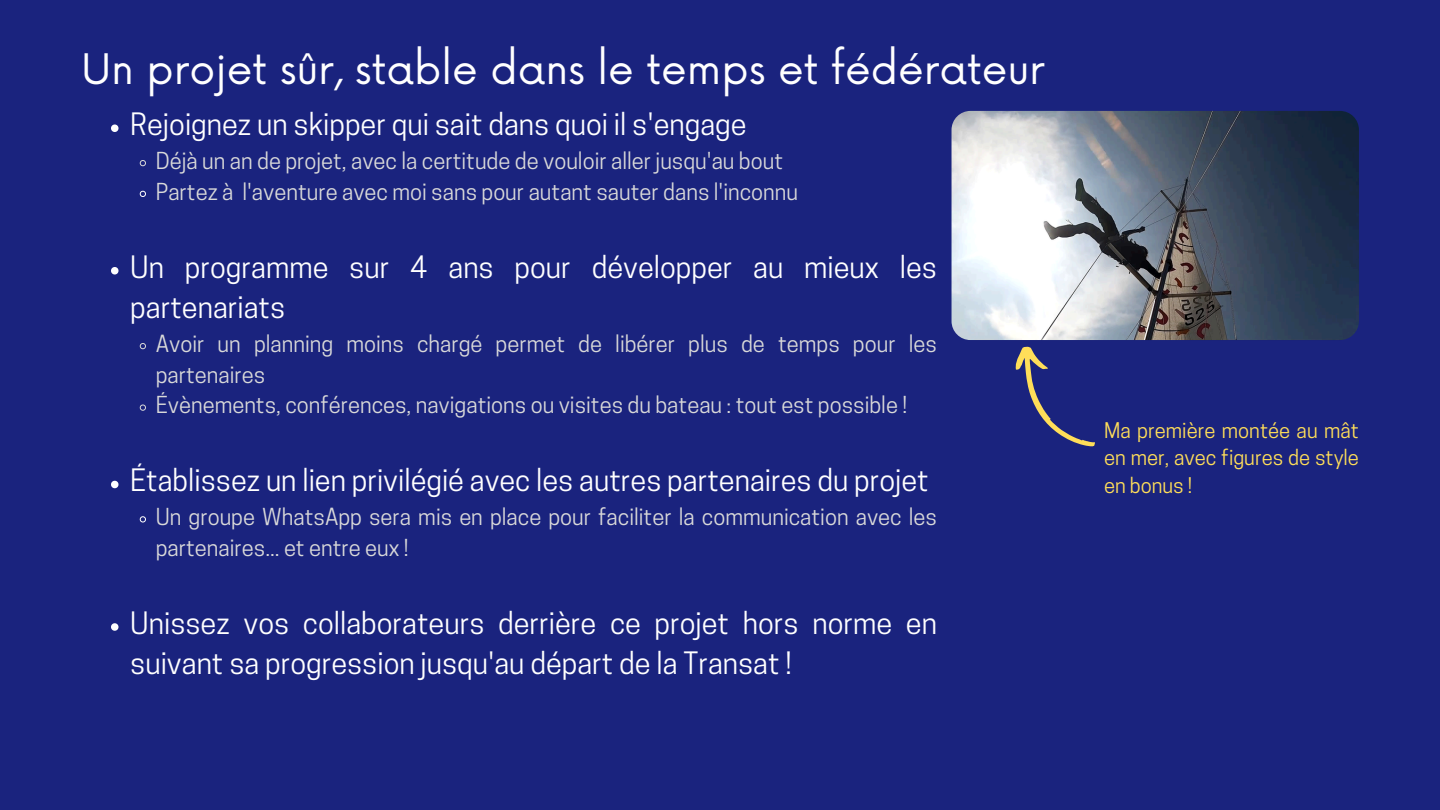
<style>
.page{position:relative;width:1440px;height:810px;background:#1a237e}
.page>*{position:absolute;margin:0;border:0;box-sizing:border-box;transform-origin:0 0}
.t1{font:41px "Now";color:#fff}
.t2{font:29px/40.5px "Cooper Hewitt";color:#fff}
.t3{font:22px/30.8px "Cooper Hewitt";color:#d9d9d9}
.t4{font:20.3px/27.8px "Cooper Hewitt";color:#ffde59;text-align:justify}
</style>
<div class="page">
<svg style="left:111px;top:125px;width:7px;height:7px"></svg>
<svg style="left:139px;top:160px;width:7px;height:7px"></svg>
<svg style="left:139px;top:190px;width:7px;height:7px"></svg>
<svg style="left:111px;top:267px;width:7px;height:8px"></svg>
<svg style="left:139px;top:343px;width:7px;height:7px"></svg>
<svg style="left:139px;top:404px;width:7px;height:7px"></svg>
<svg style="left:111px;top:481px;width:7px;height:7px"></svg>
<svg style="left:139px;top:516px;width:7px;height:7px"></svg>
<svg style="left:111px;top:623px;width:7px;height:8px"></svg>
<img style="left:952px;top:111px;width:407px;height:229px;border-radius:19px">
<svg style="left:1015px;top:346px;width:80px;height:101px"></svg>
<p class="t1" style="left:81px;top:46px;width:965px">Un projet sûr, stable dans le temps et fédérateur</p>
<h1 class="t2" style="left:130px;top:108px;width:618px">Rejoignez un skipper qui sait dans quoi il s'engage</h1>
<p class="t3" style="left:156px;top:148px;width:629px">Déjà un an de projet, avec la certitude de vouloir aller jusqu'au bout</p>
<p class="t3" style="left:156px;top:179px;width:644px">Partez à l'aventure avec moi sans pour autant sauter dans l'inconnu</p>
<p class="t2" style="left:130px;top:250px;width:808px">Un programme sur 4 ans pour développer au mieux les partenariats</p>
<p class="t3" style="left:156px;top:331px;width:783px">Avoir un planning moins chargé permet de libérer plus de temps pour les partenaires</p>
<p class="t3" style="left:156px;top:392px;width:753px">Évènements, conférences, navigations ou visites du bateau : tout est possible !</p>
<p class="t2" style="left:130px;top:464px;width:800px">Établissez un lien privilégié avec les autres partenaires du projet</p>
<p class="t3" style="left:156px;top:504px;width:783px">Un groupe WhatsApp sera mis en place pour faciliter la communication avec les partenaires... et entre eux !</p>
<p class="t2" style="left:130px;top:606px;width:808px">Unissez vos collaborateurs derrière ce projet hors norme en suivant sa progression jusqu'au départ de la Transat !</p>
<p class="t4" style="left:1104px;top:419px;width:256px">Ma première montée au mât en mer, avec figures de style en bonus !</p>
</div>
